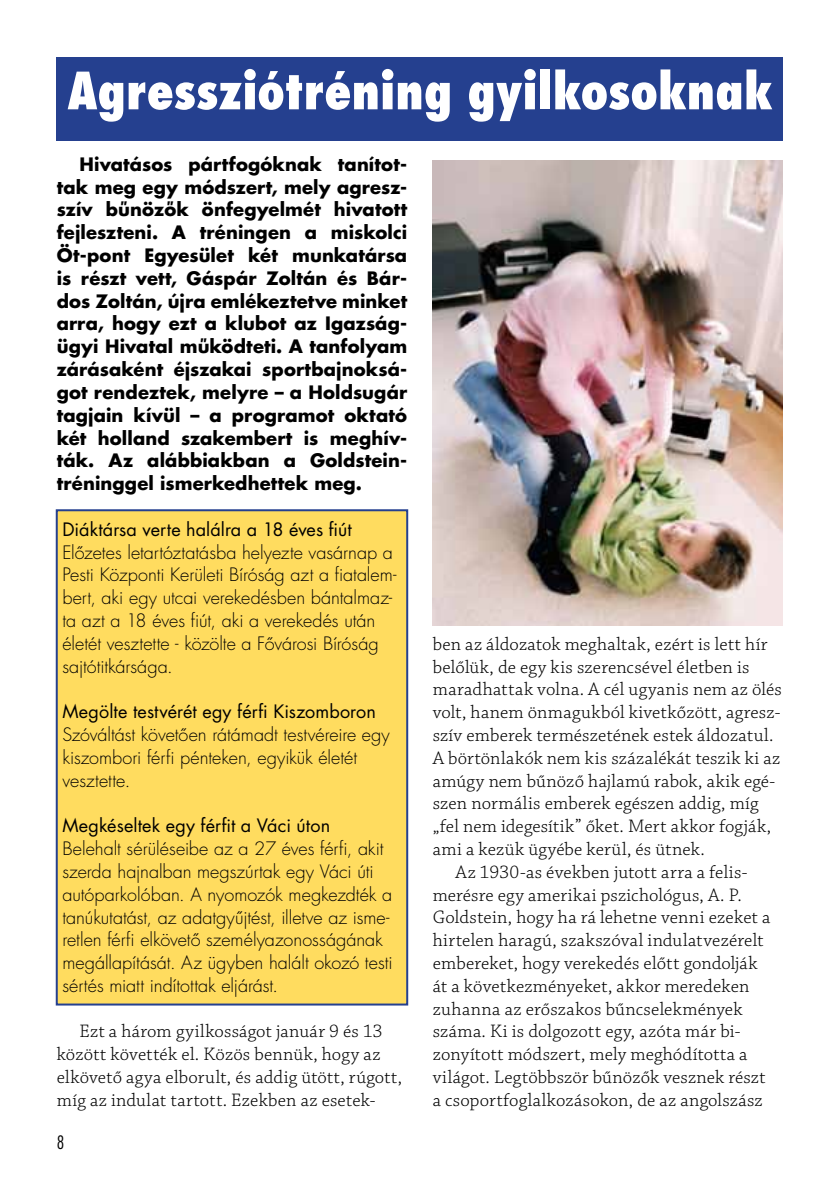
<style>
.page{position:relative;width:840px;height:1191px;background:#fff}
.page>*{position:absolute;margin:0;border:0;box-sizing:border-box;transform-origin:0 0}
.t1{font:800 condensed 50px "Futura Std";letter-spacing:-.005em;color:#fff}
.t2{font:300 19px/22.8px "Chaparral Pro";letter-spacing:.01em;color:#000}
.t3{font:300 18px/22.8px "Futura Std";color:#000}
.t4{font:700 18px/22.8px "Futura Std";letter-spacing:.01em;color:#000;text-align:justify}
.t5{font:18px "Futura Std";letter-spacing:.005em;color:#000}
.t6{font:300 condensed 18px "Futura Std";color:#000}
</style>
<div class="page">
<div style="left:56px;top:509px;width:352px;height:496px;background:#ffdc5f;border:2px solid #25408f"></div>
<div style="left:57px;top:57px;width:725px;height:83px;background:#25408f"></div>
<img style="left:432px;top:160px;width:349px;height:465px">
<h1 class="t1" style="left:67px;top:57px;width:706px">Agressziótréning gyilkosoknak</h1>
<p class="t4" style="left:57px;top:152px;width:352px;text-indent:23px">Hivatásos pártfogóknak tanítot&shy;tak meg egy módszert, mely agres - szív bűnözők önfegyelmét hivatott fejleszteni. A tréningen a miskolci Öt-pont Egyesület két munkatársa is részt vett, Gáspár Zoltán és Bár&shy;dos Zoltán, újra emlékeztetve minket arra, hogy ezt a klubot az Igazság&shy;ügyi Hivatal működteti. A tanfolyam zárásaként éjszakai sportbajnoksá&shy;got rendeztek, melyre – a Holdsugár tagjain kívül – a programot oktató két holland szakembert is meghív&shy;ták. Az alábbiakban a Goldstein&shy;tréninggel ismerkedhettek meg.</p>
<p class="t5" style="left:62px;top:517px;width:291px">Diáktársa verte halálra a 18 éves fiút</p>
<p class="t3" style="left:62px;top:540px;width:335px">Előzetes letartóztatásba helyezte vasárnap a Pesti Központi Kerületi Bíróság azt a fiatalem&shy;bert, aki egy utcai verekedésben bántalmaz&shy;ta azt a 18 éves fiút, aki a verekedés után életét vesztette - közölte a Fővárosi Bíróság sajtótitkársága.</p>
<p class="t5" style="left:62px;top:699px;width:315px">Megölte testvérét egy férfi Kiszomboron</p>
<p class="t3" style="left:62px;top:723px;width:329px">Szóváltást követően rátámadt testvéreire egy kiszombori férfi pénteken, egyikük életét vesztette.</p>
<p class="t5" style="left:62px;top:813px;width:269px">Megkéseltek egy férfit a Váci úton</p>
<p class="t3" style="left:62px;top:837px;width:331px">Belehalt sérüléseibe az a 27 éves férfi, akit szerda hajnalban megszúrtak egy Váci úti autóparkolóban. A nyomozók megkezdték a tanúkutatást, az adatgyűjtést, illetve az isme&shy;retlen férfi elkövető személyazonosságának megállapítását. Az ügyben halált okozó testi sértés miatt indítottak eljárást.</p>
<p class="t2" style="left:57px;top:1021px;width:346px;text-indent:23px">Ezt a három gyilkosságot január 9 és 13 között követték el. Közös bennük, hogy az elkövető agya elborult, és addig ütött, rúgott, míg az indulat tartott. Ezekben az esetek-</p>
<p class="t6" style="left:57px;top:1130px;width:9px">8</p>
<p class="t2" style="left:432px;top:633px;width:336px">ben az áldozatok meghaltak, ezért is lett hír</p>
<p class="t2" style="left:432px;top:656px;width:318px">belőlük, de egy kis szerencsével életben is</p>
<p class="t2" style="left:432px;top:679px;width:350px">maradhattak volna. A cél ugyanis nem az ölés</p>
<p class="t2" style="left:432px;top:701px;width:349px">volt, hanem önmagukból kivetkőzött, agres -</p>
<p class="t2" style="left:432px;top:724px;width:342px">szív emberek természetének estek áldozatul.</p>
<p class="t2" style="left:432px;top:747px;width:349px">A börtönlakók nem kis százalékát teszik ki az</p>
<p class="t2" style="left:432px;top:770px;width:344px">amúgy nem bűnöző hajlamú rabok, akik egé-</p>
<p class="t2" style="left:432px;top:793px;width:327px">szen normális emberek egészen addig, míg</p>
<p class="t2" style="left:432px;top:815px;width:340px">„fel nem idegesítik” őket. Mert akkor fogják,</p>
<p class="t2" style="left:432px;top:838px;width:273px">ami a kezük ügyébe kerül, és ütnek.</p>
<p class="t2" style="left:455px;top:861px;width:293px">Az 1930-as években jutott arra a felis-</p>
<p class="t2" style="left:432px;top:884px;width:310px">merésre egy amerikai pszichológus, A. P.</p>
<p class="t2" style="left:432px;top:907px;width:339px">Goldstein, hogy ha rá lehetne venni ezeket a</p>
<p class="t2" style="left:432px;top:929px;width:332px">hirtelen haragú, szakszóval indulatvezérelt</p>
<p class="t2" style="left:432px;top:952px;width:326px">embereket, hogy verekedés előtt gondolják</p>
<p class="t2" style="left:432px;top:975px;width:318px">át a következményeket, akkor meredeken</p>
<p class="t2" style="left:432px;top:998px;width:311px">zuhanna az erőszakos bűncselekmények</p>
<p class="t2" style="left:432px;top:1021px;width:309px">száma. Ki is dolgozott egy, azóta már bi-</p>
<p class="t2" style="left:432px;top:1043px;width:316px">zonyított módszert, mely meghódította a</p>
<p class="t2" style="left:432px;top:1066px;width:334px">világot. Legtöbbször bűnözők vesznek részt</p>
<p class="t2" style="left:432px;top:1089px;width:331px">a csoportfoglalkozásokon, de az angolszász</p>
</div>
